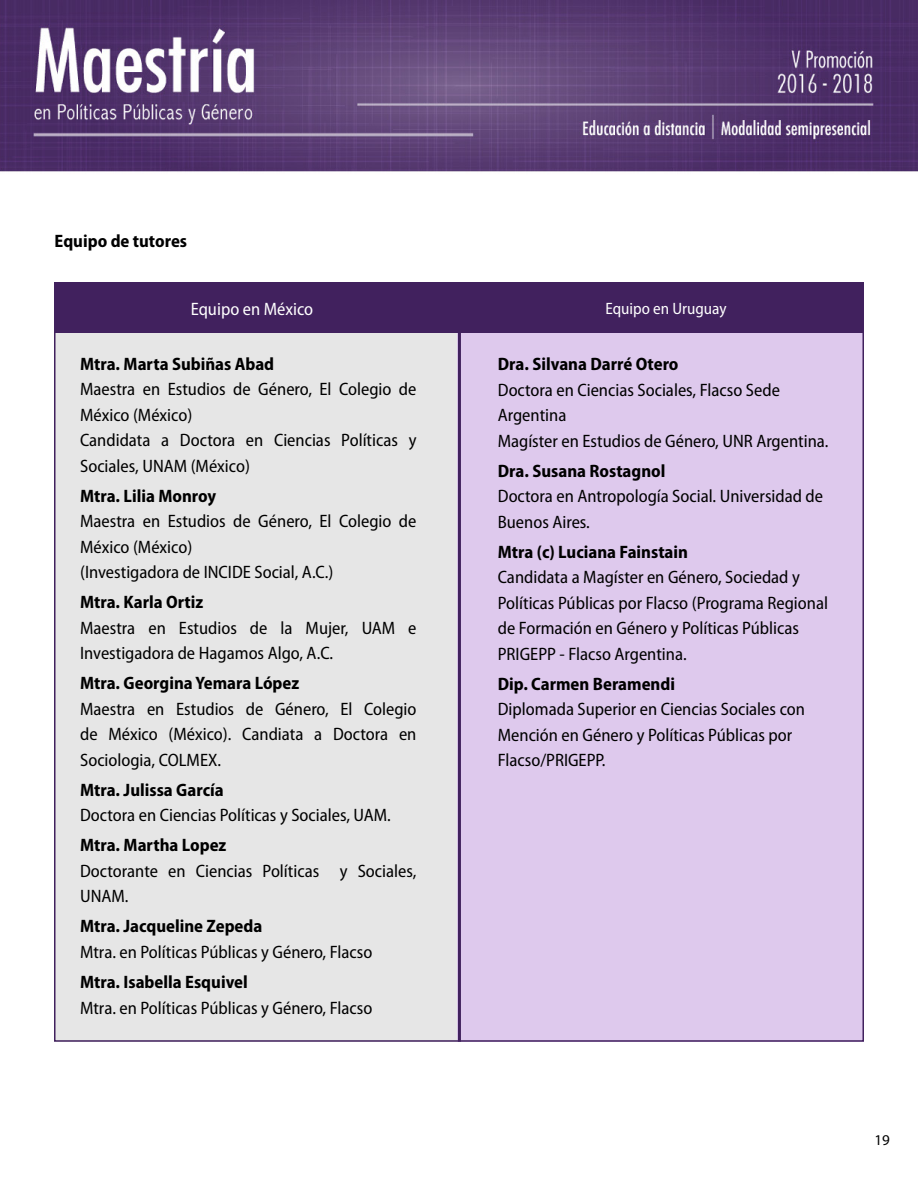
<style>
.page{position:relative;width:918px;height:1188px;background:#fff}
.page>*{position:absolute;margin:0;border:0;box-sizing:border-box;transform-origin:0 0}
.t1{font:semi-condensed 18px/25.5px "Myriad Pro";color:#000}
.t2{font:700 semi-condensed 18px "Myriad Pro";color:#000}
.t3{font:semi-condensed 18px "Myriad Pro";color:#fff}
.t4{font:semi-condensed 16.5px "Myriad Pro";color:#fff}
.t5{font:15px "Myriad Pro";color:#000}
</style>
<div class="page">
<img style="left:0;top:0;width:918px;height:283px">
<div style="left:54px;top:331px;width:407px;height:711px;background:#e6e6e6"></div>
<div style="left:457px;top:331px;width:407px;height:711px;background:#dec9ed"></div>
<div style="left:54px;top:283px;width:810px;height:50px;background:#41215e"></div>
<hr style="left:458px;top:330px;width:3px;height:712px;background:#41215e">
<p class="t2" style="left:55px;top:230px;width:134px">Equipo de tutores</p>
<p class="t3" style="left:191px;top:298px;width:124px">Equipo en México</p>
<p class="t4" style="left:605px;top:299px;width:123px">Equipo en Uruguay</p>
<p class="t2" style="left:80px;top:352px;width:196px">Mtra. Marta Subiñas Abad</p>
<p class="t1" style="left:80px;top:376px;width:338px">Maestra en Estudios de Género, El Colegio de<br>México (México)<br>Candidata a Doctora en Ciencias Políticas y<br>Sociales, UNAM (México)</p>
<p class="t2" style="left:80px;top:484px;width:138px">Mtra. Lilia Monroy</p>
<p class="t1" style="left:80px;top:508px;width:338px">Maestra en Estudios de Género, El Colegio de<br>México (México)<br>(Investigadora de INCIDE Social, A.C.)</p>
<p class="t2" style="left:80px;top:591px;width:125px">Mtra. Karla Ortiz</p>
<p class="t1" style="left:80px;top:615px;width:338px">Maestra en Estudios de la Mujer, UAM e<br>Investigadora de Hagamos Algo, A.C.</p>
<p class="t2" style="left:80px;top:672px;width:221px">Mtra. Georgina Yemara López</p>
<p class="t1" style="left:80px;top:696px;width:338px;text-align:justify">Maestra en Estudios de Género, El Colegio de México (México). Candiata a Doctora en Sociologia, COLMEX.</p>
<p class="t2" style="left:80px;top:778px;width:145px">Mtra. Julissa García</p>
<p class="t1" style="left:80px;top:802px;width:312px">Doctora en Ciencias Políticas y Sociales, UAM.</p>
<p class="t2" style="left:80px;top:834px;width:148px">Mtra. Martha Lopez</p>
<p class="t1" style="left:80px;top:858px;width:338px">Doctorante en Ciencias Políticas y Sociales,<br>UNAM.</p>
<p class="t2" style="left:80px;top:915px;width:184px">Mtra. Jacqueline Zepeda</p>
<p class="t1" style="left:80px;top:939px;width:294px">Mtra. en Políticas Públicas y Género, Flacso</p>
<p class="t2" style="left:80px;top:970px;width:169px">Mtra. Isabella Esquivel</p>
<p class="t1" style="left:80px;top:994px;width:294px">Mtra. en Políticas Públicas y Género, Flacso</p>
<p class="t2" style="left:498px;top:352px;width:182px">Dra. Silvana Darré Otero</p>
<p class="t1" style="left:498px;top:376px;width:332px">Doctora en Ciencias Sociales, Flacso Sede<br>Argentina<br>Magíster en Estudios de Género, UNR Argentina.</p>
<p class="t2" style="left:498px;top:459px;width:169px">Dra. Susana Rostagnol</p>
<p class="t1" style="left:498px;top:483px;width:327px">Doctora en Antropología Social. Universidad de<br>Buenos Aires.</p>
<p class="t2" style="left:498px;top:540px;width:192px">Mtra (c) Luciana Fainstain</p>
<p class="t1" style="left:498px;top:564px;width:332px">Candidata a Magíster en Género, Sociedad y Políticas Públicas por Flacso (Programa Regional de Formación en Género y Políticas Públicas PRIGEPP - Flacso Argentina.</p>
<p class="t2" style="left:498px;top:672px;width:179px">Dip. Carmen Beramendi</p>
<p class="t1" style="left:498px;top:696px;width:309px">Diplomada Superior en Ciencias Sociales con<br>Mención en Género y Políticas Públicas por<br>Flacso/PRIGEPP.</p>
<p class="t5" style="left:874px;top:1131px;width:17px">19</p>
</div>
